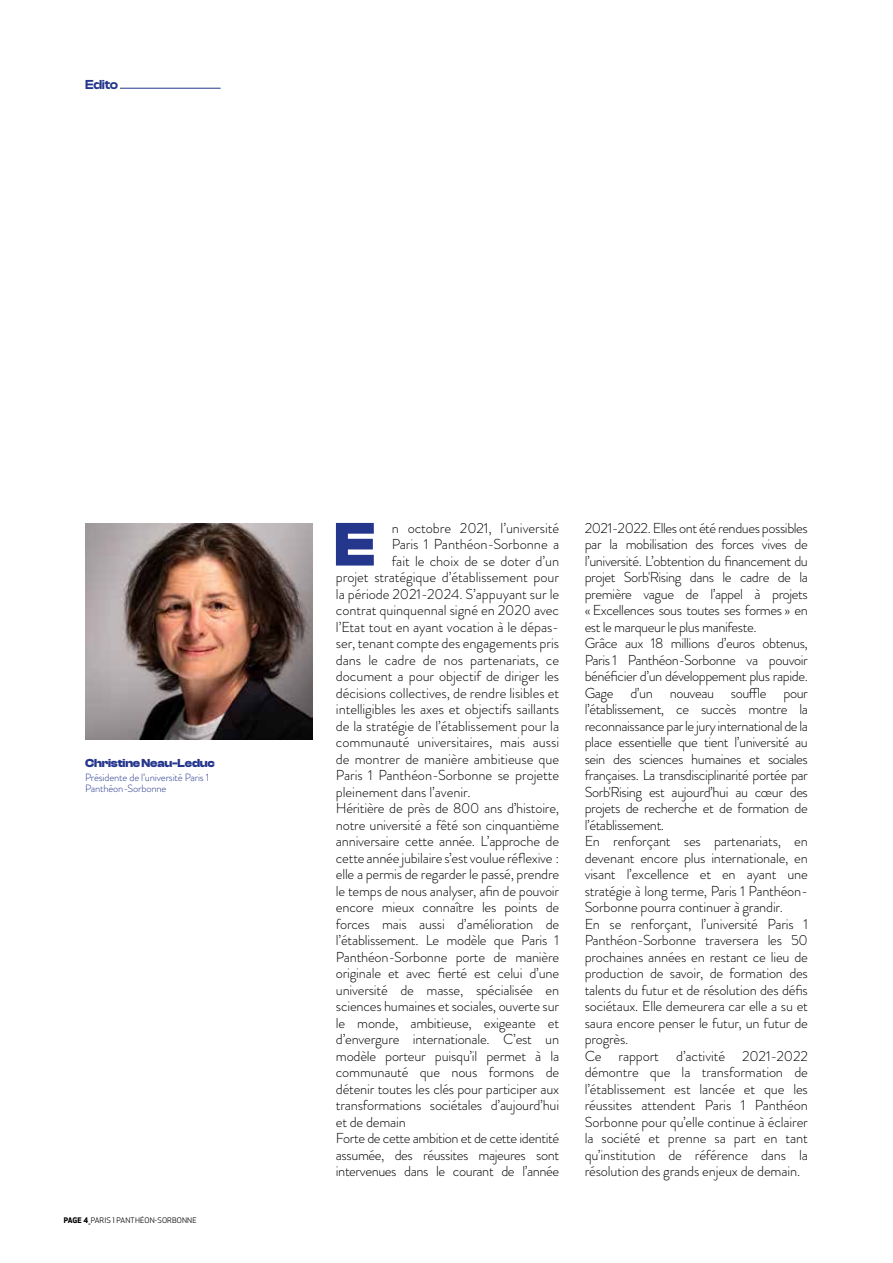
<style>
.page{position:relative;width:893px;height:1263px;background:#fff}
.page>*{position:absolute;margin:0;border:0;box-sizing:border-box;transform-origin:0 0}
.texte_courant___lett{font:700 63.6px "Clash Display";color:#25378d}
.text_courant{font:300 14.4px/16.5px "Brandon Grotesque";letter-spacing:-.015em;color:#000;text-align:justify}
.texte_courant___lett-2{font:300 14.4px "Brandon Grotesque";letter-spacing:-.005em;color:#000}
.t1{font:600 13.5px "Clash Display";letter-spacing:-.02em;color:#25378d}
.text_courant-2{font:700 12px "Clash Display";letter-spacing:-.015em;color:#25378d}
.text_courant-3{font:300 10.5px "Brandon Grotesque";letter-spacing:-.015em;color:#25378d}
.t2{font:7.5px "Apex New";letter-spacing:.02em;color:#000}
.s1{font-weight:700}
.s2{font-weight:500}
</style>
<div class="page">
<hr style="left:892px;top:0;width:1px;height:1263px;background:#25378d">
<img style="left:85px;top:523px;width:227px;height:217px">
<hr style="left:120px;top:88px;width:101px;height:1px;background:#25378d">
<p class="t1" style="left:85px;top:77px;width:35px">Edito</p>
<p class="text_courant-2" style="left:85px;top:756px;width:131px">Christine Neau-Leduc</p>
<p class="text_courant-3" style="left:85px;top:770px;width:126px">Présidente de l’université Paris 1</p>
<p class="text_courant-3" style="left:85px;top:781px;width:83px">Panthéon-Sorbonne</p>
<p class="t2" style="left:64px;top:1216px;width:134px"><span class="s1">PAGE 4</span><span class="s2">_</span>PARIS 1 PANTHÉON-SORBONNE</p>
<p class="texte_courant___lett" style="left:334px;top:509px;width:43px">E</p>
<p class="texte_courant___lett-2" style="left:392px;top:518px;width:169px">n octobre 2021, l’université</p>
<p class="texte_courant___lett-2" style="left:392px;top:534px;width:169px">Paris 1 Panthéon-Sorbonne a</p>
<p class="texte_courant___lett-2" style="left:392px;top:551px;width:169px">fait le choix de se doter d’un</p>
<p class="texte_courant___lett-2" style="left:336px;top:567px;width:225px">projet stratégique d’établissement pour</p>
<p class="texte_courant___lett-2" style="left:336px;top:584px;width:225px">la période 2021-2024. S’appuyant sur le</p>
<p class="texte_courant___lett-2" style="left:336px;top:600px;width:225px">contrat quinquennal signé en 2020 avec</p>
<p class="texte_courant___lett-2" style="left:336px;top:617px;width:225px">l’Etat tout en ayant vocation à le dépas-</p>
<p class="texte_courant___lett-2" style="left:336px;top:633px;width:225px">ser, tenant compte des engagements pris</p>
<p class="texte_courant___lett-2" style="left:336px;top:650px;width:225px">dans le cadre de nos partenariats, ce</p>
<p class="texte_courant___lett-2" style="left:336px;top:666px;width:225px">document a pour objectif de diriger les</p>
<p class="texte_courant___lett-2" style="left:336px;top:683px;width:225px">décisions collectives, de rendre lisibles et</p>
<p class="texte_courant___lett-2" style="left:336px;top:699px;width:225px">intelligibles les axes et objectifs saillants</p>
<p class="texte_courant___lett-2" style="left:336px;top:716px;width:225px">de la stratégie de l’établissement pour la</p>
<p class="texte_courant___lett-2" style="left:336px;top:732px;width:225px">communauté universitaires, mais aussi</p>
<p class="texte_courant___lett-2" style="left:336px;top:749px;width:225px">de montrer de manière ambitieuse que</p>
<p class="texte_courant___lett-2" style="left:336px;top:765px;width:225px">Paris 1 Panthéon-Sorbonne se projette</p>
<p class="texte_courant___lett-2" style="left:336px;top:782px;width:136px">pleinement dans l’avenir.</p>
<p class="text_courant" style="left:336px;top:800px;width:225px">Héritière de près de 800 ans d’histoire, notre université a fêté son cinquantième anniversaire cette année. L’approche de cette année jubilaire s’est voulue réflexive : elle a permis de regarder le passé, prendre le temps de nous analyser, afin de pouvoir encore mieux connaître les points de forces mais aussi d’amélioration de l’établissement. Le modèle que Paris 1<br>Panthéon-Sorbonne porte de manière originale et avec fierté est celui d’une université de masse, spécialisée en sciences humaines et sociales, ouverte sur le monde, ambitieuse, exigeante et d’envergure internationale. C’est un modèle porteur puisqu’il permet à la communauté que nous formons de détenir toutes les clés pour participer aux transformations sociétales d’aujourd’hui et de demain</p>
<p class="text_courant" style="left:336px;top:1130px;width:225px">Forte de cette ambition et de cette identité assumée, des réussites majeures sont intervenues dans le courant de l’année</p>
<p class="text_courant" style="left:585px;top:519px;width:225px">2021-2022. Elles ont été rendues possibles par la mobilisation des forces vives de l’université. L’obtention du financement du projet Sorb'Rising dans le cadre de la première vague de l’appel à projets « Excellences sous toutes ses formes » en est le marqueur le plus manifeste.</p>
<p class="text_courant" style="left:585px;top:635px;width:225px">Grâce aux 18 millions d’euros obtenus, Paris 1 Panthéon-Sorbonne va pouvoir bénéficier d’un développement plus rapide.<br>Gage d’un nouveau souffle pour l’établissement, ce succès montre la reconnaissance par le jury international de la place essentielle que tient l’université au sein des sciences humaines et sociales françaises. La transdisciplinarité portée par Sorb'Rising est aujourd’hui au cœur des projets de recherche et de formation de l’établissement.</p>
<p class="text_courant" style="left:585px;top:833px;width:225px">En renforçant ses partenariats, en devenant encore plus internationale, en visant l’excellence et en ayant une stratégie à long terme, Paris 1 Panthéon-Sorbonne pourra continuer à grandir.</p>
<p class="text_courant" style="left:585px;top:915px;width:225px">En se renforçant, l’université Paris 1<br>Panthéon-Sorbonne traversera les 50 prochaines années en restant ce lieu de production de savoir, de formation des talents du futur et de résolution des défis sociétaux. Elle demeurera car elle a su et saura encore penser le futur, un futur de progrès.</p>
<p class="text_courant" style="left:585px;top:1047px;width:225px">Ce rapport d’activité 2021-2022 démontre que la transformation de l’établissement est lancée et que les réussites attendent Paris 1 Panthéon Sorbonne pour qu’elle continue à éclairer la société et prenne sa part en tant qu’institution de référence dans la résolution des grands enjeux de demain.</p>
</div>
